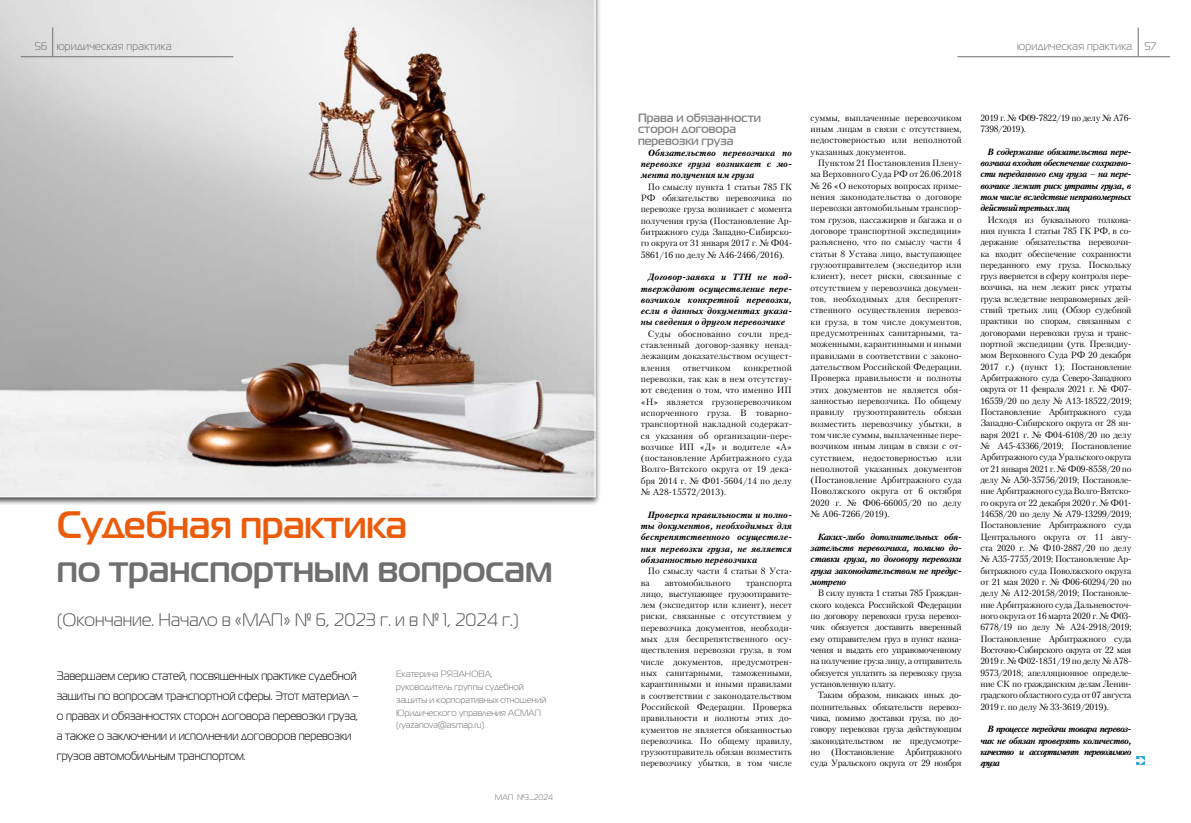
<style>
.page{position:relative;width:1191px;height:823px;background:#fff}
.page>*{position:absolute;margin:0;border:0;box-sizing:border-box;transform-origin:0 0}
.t1{font:700 38px "Magistral TT";color:#ea5b0b}
.t2{font:700 37px "Magistral TT";color:#706f6f}
.t3{font:18px "Magistral TT";color:#575756}
.t4{font:12px/20.1px "Magistral TT";color:#000;scale:.95 1}
.t5{font:700 12px/11.3px "Magistral TT";color:#878787}
.t6{font:11px "Magistral TT";letter-spacing:.025em;color:#706f6f}
.t7{font:9px/11.3px "Petersburg C";color:#000;text-align:justify}
.t8{font:italic 700 9px/11.3px "Petersburg C";letter-spacing:-.02em;color:#000;text-align:justify}
.t9{font:9px/12.7px "Magistral TT";letter-spacing:.01em;color:#706f6f}
.t10{font:9px/11.3px "Petersburg C";letter-spacing:-.03em;color:#000}
.t11{font:8px "Magistral TT";color:#706f6f}
</style>
<div class="page">
<hr style="left:957px;top:56px;width:213px;height:1px;background:#706f6f">
<svg style="left:1138px;top:27px;width:1px;height:29px"></svg>
<div style="left:0;top:0;width:601px;height:505px;background:#000;opacity:.75"></div>
<svg style="left:0;top:0;width:595px;height:497px"></svg>
<svg style="left:1136px;top:756px;width:9px;height:8px"></svg>
<hr style="left:21px;top:56px;width:212px;height:1px;background:#706f6f">
<svg style="left:52px;top:27px;width:1px;height:29px"></svg>
<p class="t6" style="left:35px;top:40px;width:138px">56 юридическая практика</p>
<h1 class="t1" style="left:57px;top:500px;width:352px">Судебная практика</h1>
<h2 class="t2" style="left:57px;top:545px;width:497px">по транспортным вопросам</h2>
<h3 class="t3" style="left:57px;top:608px;width:463px">(Окончание. Начало в «МАП» № 6, 2023 г. и в № 1, 2024 г.)</h3>
<p class="t4" style="left:57px;top:664px;width:320px">Завершаем серию статей, посвященных практике судебной защиты по вопросам транспортной сферы. Этот материал – о правах и обязанностях сторон договора перевозки груза, а также о заключении и исполнении договоров перевозки грузов автомобильным транспортом.</p>
<p class="t9" style="left:396px;top:667px;width:152px">Екатерина РЯЗАНОВА, руководитель группы судебной защиты и корпоративных отношений<br>Юридического управления АСМАП (ryazanova@asmap.ru)</p>
<p class="t11" style="left:495px;top:792px;width:60px">МАП №3_2024</p>
<p class="t6" style="left:1017px;top:40px;width:140px">юридическая практика 57</p>
<h3 class="t5" style="left:638px;top:112px;width:124px">Права и обязанности сторон договора перевозки груза</h3>
<p class="t8" style="left:641px;top:147px;width:152px;text-indent:7px">Обязательство перевозчика по перевозке груза возникает с мо&shy;мента получения им груза</p>
<p class="t7" style="left:641px;top:181px;width:152px;text-indent:7px">По смыслу пункта 1 статьи 785 ГК РФ обязательство перевозчика по перевозке груза возникает с момента получения груза (Постановление Ар&shy;битражного суда Западно-Сибирско&shy;го округа от 31 января 2017 г. № Ф04- 5861/16 по делу № А46-2466/2016).</p>
<p class="t8" style="left:641px;top:271px;width:152px;text-indent:7px">Договор-заявка и ТТН не под&shy;тверждают осуществление пере&shy;возчиком конкретной перевозки, если в данных документах указа&shy;ны сведения о другом перевозчике</p>
<p class="t7" style="left:641px;top:327px;width:152px;text-indent:7px">Суды обоснованно сочли пред&shy;ставленный договор-заявку ненад&shy;лежащим доказательством осущест&shy;вления</p>
<p class="t7" style="left:641px;top:361px;width:152px;text-indent:102px">конкретной перевозки, так как в нем отсутству&shy;ют сведения о том, что именно ИП «Н» является грузоперевозчиком испорченного груза. В товарно&shy;транспортной накладной содержат&shy;ся указания об организации-пере&shy;возчике ИП «Д» и водителе «А» (постановление Арбитражного суда Волго-Вятского округа от 19 дека&shy;бря 2014 г. № Ф01-5604/14 по делу № А28-15572/2013).</p>
<p class="t8" style="left:641px;top:508px;width:152px;text-indent:7px">Проверка правильности и полно&shy;ты документов, необходимых для беспрепятственного осуществле&shy;ния перевозки груза, не является обязанностью перевозчика</p>
<p class="t7" style="left:641px;top:565px;width:152px;text-indent:7px">По смыслу части 4 статьи 8 Уста&shy;ва</p>
<p class="t7" style="left:683px;top:361px;width:50px">ответчиком</p>
<p class="t7" style="left:665px;top:576px;width:67px">автомобильного</p>
<p class="t7" style="left:641px;top:576px;width:152px;text-indent:105px">транспорта лицо, выступающее грузоотправите&shy;лем (экспедитор или клиент), несет риски, связанные с отсутствием у перевозчика документов, необходи&shy;мых для беспрепятственного осу&shy;ществления перевозки груза, в том числе документов, предусмотрен&shy;ных санитарными, таможенными, карантинными и иными правилами в соответствии с законодательством Российской Федерации. Проверка правильности и полноты этих до&shy;кументов не является обязанностью перевозчика. По общему правилу, грузоотправитель обязан возместить перевозчику убытки, в том числе</p>
<p class="t7" style="left:810px;top:112px;width:152px">суммы, выплаченные перевозчиком иным лицам в связи с отсутствием, недостоверностью или неполнотой указанных документов.</p>
<p class="t7" style="left:810px;top:157px;width:152px;text-indent:7px">Пунктом 21 Постановления Плену&shy;ма Верховного Суда РФ от 26.06.2018 № 26 «О некоторых вопросах приме&shy;нения законодательства о договоре перевозки автомобильным транспор&shy;том грузов, пассажиров и багажа и о договоре транспортной экспедиции» разъяснено, что по смыслу части 4 статьи 8 Устава лицо, выступающее грузоотправителем (экспедитор или клиент), несет риски, связанные с отсутствием у перевозчика докумен&shy;тов, необходимых для беспрепят&shy;ственного осуществления перевоз&shy;ки груза, в том числе документов, предусмотренных санитарными, та&shy;моженными, карантинными и иными правилами в соответствии с законо&shy;дательством Российской Федерации.<br>Проверка правильности и полноты этих документов не является обя&shy;занностью перевозчика. По общему правилу грузоотправитель обязан возместить перевозчику убытки, в том числе суммы, выплаченные пере&shy;возчиком иным лицам в связи с от&shy;сутствием, недостоверностью или неполнотой указанных документов (Постановление Арбитражного суда Поволжского округа от 6 октября 2020 г. № Ф06-66005/20 по делу № А06-7266/2019).</p>
<p class="t8" style="left:810px;top:530px;width:152px;text-indent:7px">Каких-либо дополнительных обя&shy;зательств перевозчика, помимо до&shy;ставки груза, по договору перевозки груза законодательством не предус&shy;мотрено</p>
<p class="t7" style="left:810px;top:587px;width:152px;text-indent:7px">В силу пункта 1 статьи 785 Граждан&shy;ского кодекса Российской Федерации по договору перевозки груза перевоз&shy;чик обязуется доставить вверенный ему отправителем груз в пункт назна&shy;чения и выдать его управомоченному на получение груза лицу, а отправитель обязуется уплатить за перевозку груза установленную плату.</p>
<p class="t7" style="left:810px;top:689px;width:152px;text-indent:7px">Таким образом, никаких иных до&shy;полнительных обязательств перевоз&shy;чика, помимо доставки груза, по до&shy;говору перевозки груза действующим законодательством не предусмотре&shy;но (Постановление Арбитражного суда Уральского округа от 29 ноября</p>
<p class="t10" style="left:980px;top:112px;width:152px">2019 г. № Ф09-7822/19 по делу № А76-<br>7398/2019).</p>
<p class="t8" style="left:980px;top:146px;width:152px;text-indent:7px">В содержание обязательства пере&shy;возчика входит обеспечение сохранно&shy;сти переданного ему груза – на пере&shy;возчике лежит риск утраты груза, в том числе вследствие неправомерных действий третьих лиц</p>
<p class="t7" style="left:980px;top:213px;width:153px;text-indent:7px">Исходя из буквального толкова&shy;ния пункта 1 статьи 785 ГК РФ, в со&shy;держание обязательства перевозчи&shy;ка входит обеспечение сохранности переданного ему груза. Поскольку груз вверяется в сферу контроля пере&shy;возчика, на нем лежит риск утраты груза вследствие неправомерных дей&shy;ствий третьих лиц (Обзор судебной практики по спорам, связанным с договорами перевозки груза и транс&shy;портной экспедиции (утв. Президиу&shy;мом Верховного Суда РФ 20 декабря 2017 г.) (пункт 1); Постановление Арбитражного суда Северо-Западного округа от 11 февраля 2021 г. № Ф07- 16559/20 по делу № А13-18522/2019; Постановление Арбитражного суда Западно-Сибирского округа от 28 ян&shy;варя 2021 г. № Ф04-6108/20 по делу № А45-43366/2019; Постановление Арбитражного суда Уральского округа от 21 января 2021 г. № Ф09-8558/20 по делу № А50-35756/2019; Постановле&shy;ние Арбитражного суда Волго-Вятско&shy;го округа от 22 декабря 2020 г. № Ф01- 14658/20 по делу № А79-13299/2019; Постановление Арбитражного суда Центрального округа от 11 авгу&shy;ста 2020 г. № Ф10-2887/20 по делу № А35-7755/2019; Постановление Ар&shy;битражного суда Поволжского округа от 21 мая 2020 г. № Ф06-60294/20 по делу № А12-20158/2019; Постановле&shy;ние Арбитражного суда Дальневосточ&shy;ного округа от 16 марта 2020 г. № Ф03- 6778/19 по делу № А24-2918/2019; Постановление Арбитражного суда Восточно-Сибирского округа от 22 мая 2019 г. № Ф02-1851/19 по делу № А78- 9573/2018; апелляционное определе&shy;ние СК по гражданским делам Ленин&shy;градского областного суда от 07 августа 2019 г. по делу № 33-3619/2019).</p>
<p class="t8" style="left:980px;top:723px;width:152px;text-indent:7px">В процессе передачи товара перевоз&shy;чик не обязан проверять количество, качество и ассортимент перевозимого груза</p>
</div>
